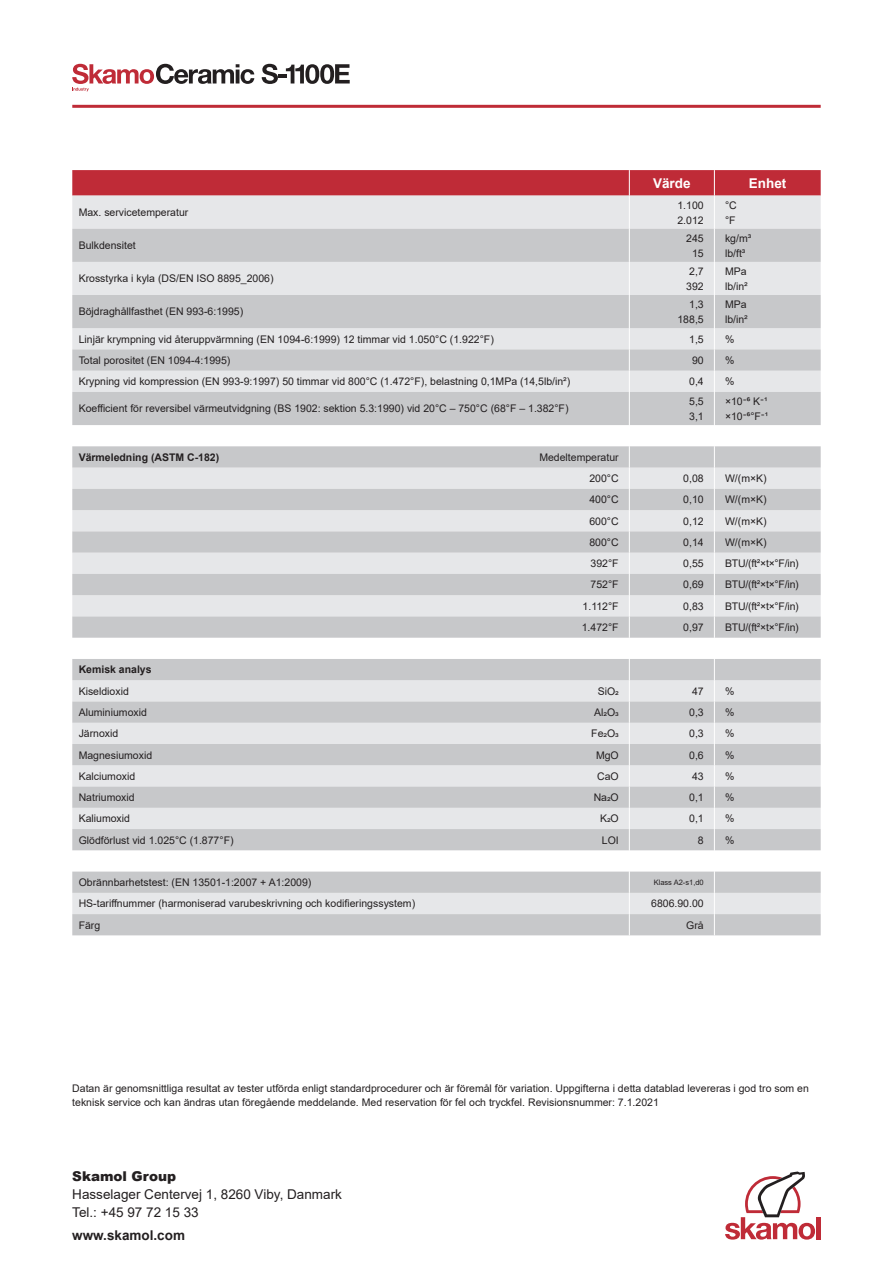
<style>
.page{position:relative;width:893px;height:1263px;background:#fff}
.page>*{position:absolute;margin:0;border:0;box-sizing:border-box;transform-origin:0 0}
.t1{font:13.5px/18px "Arial";color:#231f20}
.t2{font:700 13.5px "Arial";color:#231f20}
.t3{font:900 13.5px "Arial";color:#231f20}
.t4{font:700 13.5px "Arial";color:#fff}
.t5{font:10.5px/15px "Arial";color:#231f20}
.t6{font:700 10.5px "Arial";color:#231f20}
.t7{font:7.5px "Arial";color:#231f20}
</style>
<div class="page">
<svg style="left:262px;top:64px;width:88px;height:20px"></svg>
<svg style="left:72px;top:64px;width:182px;height:27px"></svg>
<svg style="left:72px;top:170px;width:749px;height:26px;background:#c0313c"></svg>
<hr style="left:72px;top:105px;width:749px;height:3px;background:#bf2b37">
<div style="left:816px;top:1217px;width:5px;height:22px;background:#bf2b37"></div>
<svg style="left:725px;top:1171px;width:90px;height:68px"></svg>
<div style="left:72px;top:196px;width:749px;height:33px;background:#e6e7e9"></div>
<svg style="left:72px;top:229px;width:749px;height:706px;background:#d7d8da"></svg>
<hr style="left:629px;top:196px;width:1px;height:33px;background:#fff">
<hr style="left:714px;top:196px;width:1px;height:33px;background:#fff">
<hr style="left:629px;top:229px;width:1px;height:33px;background:#fff">
<hr style="left:714px;top:229px;width:1px;height:33px;background:#fff">
<hr style="left:629px;top:262px;width:1px;height:33px;background:#fff">
<hr style="left:714px;top:262px;width:1px;height:33px;background:#fff">
<hr style="left:629px;top:295px;width:1px;height:33px;background:#fff">
<hr style="left:714px;top:295px;width:1px;height:33px;background:#fff">
<svg style="left:629px;top:328px;width:1px;height:64px"></svg>
<svg style="left:714px;top:328px;width:1px;height:64px"></svg>
<hr style="left:629px;top:392px;width:1px;height:33px;background:#fff">
<hr style="left:714px;top:392px;width:1px;height:33px;background:#fff">
<svg style="left:629px;top:425px;width:1px;height:510px"></svg>
<svg style="left:714px;top:425px;width:1px;height:510px"></svg>
<p class="t4" style="left:653px;top:173px;width:39px">Värde</p>
<p class="t4" style="left:749px;top:173px;width:39px">Enhet</p>
<p class="t5" style="left:79px;top:205px;width:111px">Max. servicetemperatur</p>
<p class="t5" style="left:677px;top:197px;width:28px">1.100<br>2.012</p>
<p class="t5" style="left:725px;top:197px;width:13px">°C °F</p>
<p class="t5" style="left:79px;top:238px;width:59px">Bulkdensitet</p>
<p class="t5" style="left:686px;top:230px;width:19px;text-align:center">245<br>15</p>
<p class="t5" style="left:725px;top:230px;width:28px">kg/m³ lb/ft³</p>
<p class="t5" style="left:79px;top:271px;width:196px">Krosstyrka i kyla (DS/EN ISO 8895_2006)</p>
<p class="t5" style="left:686px;top:264px;width:19px">2,7<br>392</p>
<p class="t5" style="left:725px;top:264px;width:24px">MPa lb/in²</p>
<p class="t5" style="left:79px;top:304px;width:166px">Böjdraghållfasthet (EN 993-6:1995)</p>
<p class="t5" style="left:677px;top:297px;width:28px;text-align:right">1,3<br>188,5</p>
<p class="t5" style="left:725px;top:297px;width:24px">MPa lb/in²</p>
<p class="t5" style="left:79px;top:331px;width:417px">Linjär krympning vid återuppvärmning (EN 1094-6:1999) 12 timmar vid 1.050°C (1.922°F)</p>
<p class="t5" style="left:689px;top:331px;width:16px">1,5</p>
<p class="t5" style="left:725px;top:331px;width:11px">%</p>
<p class="t5" style="left:79px;top:353px;width:153px">Total porositet (EN 1094-4:1995)</p>
<p class="t5" style="left:692px;top:353px;width:13px">90</p>
<p class="t5" style="left:725px;top:353px;width:11px">%</p>
<p class="t5" style="left:79px;top:374px;width:493px">Krypning vid kompression (EN 993-9:1997) 50 timmar vid 800°C (1.472°F), belastning 0,1MPa (14,5lb/in²)</p>
<p class="t5" style="left:689px;top:374px;width:16px">0,4</p>
<p class="t5" style="left:725px;top:374px;width:11px">%</p>
<p class="t5" style="left:79px;top:401px;width:491px">Koefficient för reversibel värmeutvidgning (BS 1902: sektion 5.3:1990) vid 20°C – 750°C (68°F – 1.382°F)</p>
<p class="t5" style="left:689px;top:394px;width:16px">5,5<br>3,1</p>
<p class="t5" style="left:725px;top:394px;width:45px">× 1 0 K⁶־ ¹־ ×10־⁶°F ¹־</p>
<p class="t6" style="left:79px;top:450px;width:142px">Värmeledning (ASTM C-182)</p>
<p class="t5" style="left:539px;top:446px;width:81px;line-height:21.3px;text-align:right">Medeltemperatur<br>200°C</p>
<p class="t5" style="left:683px;top:471px;width:22px">0,08</p>
<p class="t5" style="left:725px;top:471px;width:43px">W/(m×K)</p>
<p class="t5" style="left:589px;top:492px;width:31px">400°C</p>
<p class="t5" style="left:683px;top:492px;width:22px">0,10</p>
<p class="t5" style="left:725px;top:492px;width:43px">W/(m×K)</p>
<p class="t5" style="left:589px;top:513px;width:31px">600°C</p>
<p class="t5" style="left:683px;top:513px;width:22px">0,12</p>
<p class="t5" style="left:725px;top:513px;width:43px">W/(m×K)</p>
<p class="t5" style="left:589px;top:535px;width:31px">800°C</p>
<p class="t5" style="left:683px;top:535px;width:22px">0,14</p>
<p class="t5" style="left:725px;top:535px;width:43px">W/(m×K)</p>
<p class="t5" style="left:591px;top:556px;width:30px">392°F</p>
<p class="t5" style="left:683px;top:556px;width:22px">0,55</p>
<p class="t5" style="left:725px;top:556px;width:75px">BTU/(ft²×t×°F/in)</p>
<p class="t5" style="left:591px;top:577px;width:30px">752°F</p>
<p class="t5" style="left:683px;top:577px;width:22px">0,69</p>
<p class="t5" style="left:725px;top:577px;width:75px">BTU/(ft²×t×°F/in)</p>
<p class="t5" style="left:583px;top:598px;width:38px">1.112°F</p>
<p class="t5" style="left:683px;top:598px;width:22px">0,83</p>
<p class="t5" style="left:725px;top:598px;width:75px">BTU/(ft²×t×°F/in)</p>
<p class="t5" style="left:582px;top:620px;width:38px">1.472°F</p>
<p class="t5" style="left:683px;top:620px;width:22px">0,97</p>
<p class="t5" style="left:725px;top:620px;width:75px">BTU/(ft²×t×°F/in)</p>
<p class="t6" style="left:79px;top:662px;width:74px">Kemisk analys</p>
<p class="t5" style="left:79px;top:683px;width:52px">Kiseldioxid</p>
<p class="t5" style="left:598px;top:683px;width:22px">SiO2</p>
<p class="t5" style="left:692px;top:683px;width:13px">47</p>
<p class="t5" style="left:725px;top:683px;width:11px">%</p>
<p class="t5" style="left:79px;top:705px;width:70px">Aluminiumoxid</p>
<p class="t5" style="left:594px;top:705px;width:26px">Al2O3</p>
<p class="t5" style="left:689px;top:705px;width:16px">0,3</p>
<p class="t5" style="left:725px;top:705px;width:11px">%</p>
<p class="t5" style="left:79px;top:726px;width:41px">Järnoxid</p>
<p class="t5" style="left:591px;top:726px;width:29px">Fe2O3</p>
<p class="t5" style="left:689px;top:726px;width:16px">0,3</p>
<p class="t5" style="left:725px;top:726px;width:11px">%</p>
<p class="t5" style="left:79px;top:747px;width:75px">Magnesiumoxid</p>
<p class="t5" style="left:596px;top:747px;width:24px">MgO</p>
<p class="t5" style="left:689px;top:747px;width:16px">0,6</p>
<p class="t5" style="left:725px;top:747px;width:11px">%</p>
<p class="t5" style="left:79px;top:768px;width:58px">Kalciumoxid</p>
<p class="t5" style="left:597px;top:768px;width:23px">CaO</p>
<p class="t5" style="left:692px;top:768px;width:13px">43</p>
<p class="t5" style="left:725px;top:768px;width:11px">%</p>
<p class="t5" style="left:79px;top:790px;width:58px">Natriumoxid</p>
<p class="t5" style="left:594px;top:790px;width:27px">Na2O</p>
<p class="t5" style="left:689px;top:790px;width:16px">0,1</p>
<p class="t5" style="left:725px;top:790px;width:11px">%</p>
<p class="t5" style="left:79px;top:811px;width:53px">Kaliumoxid</p>
<p class="t5" style="left:600px;top:811px;width:20px">K2O</p>
<p class="t5" style="left:689px;top:811px;width:16px">0,1</p>
<p class="t5" style="left:725px;top:811px;width:11px">%</p>
<p class="t5" style="left:79px;top:832px;width:156px">Glödförlust vid 1.025°C (1.877°F)</p>
<p class="t5" style="left:602px;top:832px;width:18px">LOI</p>
<p class="t5" style="left:698px;top:832px;width:7px">8</p>
<p class="t5" style="left:725px;top:832px;width:11px">%</p>
<p class="t5" style="left:79px;top:875px;width:234px">Obrännbarhetstest: (EN 13501-1:2007 + A1:2009)</p>
<p class="t7" style="left:654px;top:877px;width:52px">Klass A2-s1,d0</p>
<p class="t5" style="left:79px;top:896px;width:338px">HS-tariffnummer (harmoniserad varubeskrivning och kodifieringssystem)</p>
<p class="t5" style="left:651px;top:896px;width:54px">6806.90.00</p>
<p class="t5" style="left:79px;top:917px;width:23px">Färg</p>
<p class="t5" style="left:686px;top:917px;width:19px">Grå</p>
<p class="t5" style="left:72px;top:1081px;width:738px;line-height:13.5px">Datan är genomsnittliga resultat av tester utförda enligt standardprocedurer och är föremål för variation. Uppgifterna i detta datablad levereras i god tro som en teknisk service och kan ändras utan föregående meddelande. Med reservation för fel och tryckfel. Revisionsnummer: 7.1.2021</p>
<p class="t3" style="left:72px;top:1166px;width:105px">Skamol Group</p>
<p class="t1" style="left:72px;top:1185px;width:271px">Hasselager Centervej 1, 8260 Viby, Danmark<br>Tel.: +45 97 72 15 33</p>
<p class="t2" style="left:72px;top:1225px;width:114px">www.skamol.com</p>
</div>
